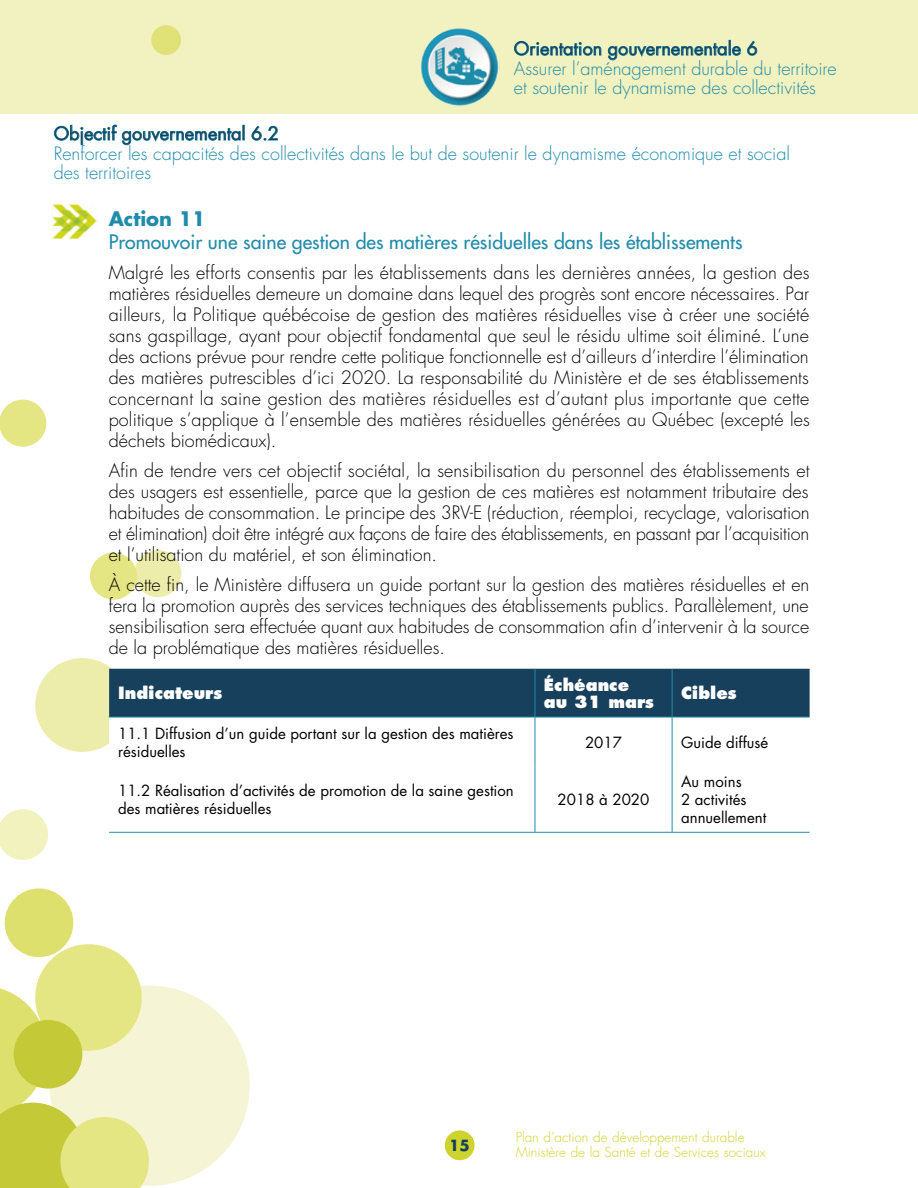
<style>
.page{position:relative;width:918px;height:1188px;background:#fff}
.page>*{position:absolute;margin:0;border:0;box-sizing:border-box;transform-origin:0 0}
.t1{font:19.5px "Futura";color:#208caa}
.t2{font:700 19.5px "Futura";color:#208caa}
.t3{font:300 18px/21px "Futura";color:#000;text-align:justify}
.t4{font:300 18px/19.5px "Futura";color:#208caa}
.t5{font:18px "Futura";color:#16405b}
.t6{font:800 16.5px/17.2px "Futura";color:#fff}
.t7{font:15px/18px "Futura";color:#000}
.t8{font:700 15px "Futura";color:#16405b}
.t9{font:300 13.5px/15px "Futura";color:#cfd32e}
</style>
<div class="page">
<div style="left:445px;top:1130px;width:30px;height:30px;background:#cfd32e;border-radius:50%"></div>
<div style="left:50px;top:986px;width:200px;height:200px;background:#f5f5d6;border-radius:50%"></div>
<svg style="left:0;top:809px;width:48px;height:51px"></svg>
<div style="left:134px;top:550px;width:47px;height:47px;background:#ededab;border-radius:50%"></div>
<div style="left:0;top:400px;width:46px;height:47px;background:#e3e682;border-radius:50%"></div>
<div style="left:35px;top:658px;width:94px;height:94px;background:#ededab;border-radius:50%"></div>
<div style="left:5px;top:888px;width:68px;height:69px;background:#dee06e;border-radius:50%"></div>
<div style="left:35px;top:944px;width:107px;height:107px;background:#e3e682;border-radius:50%"></div>
<svg style="left:0;top:986px;width:149px;height:202px"></svg>
<div style="left:14px;top:1020px;width:68px;height:69px;background:#c4c938;border-radius:50%"></div>
<div style="left:90px;top:553px;width:47px;height:47px;background:#e3e682;border-radius:50%"></div>
<div style="left:109px;top:669px;width:701px;height:48px;background:#16405b"></div>
<svg style="left:109px;top:718px;width:701px;height:114px"></svg>
<hr style="left:109px;top:832px;width:426px;height:1px;background:#218cab">
<hr style="left:535px;top:832px;width:137px;height:1px;background:#218cab">
<hr style="left:672px;top:832px;width:138px;height:1px;background:#218cab">
<hr style="left:109px;top:717px;width:426px;height:1px;background:#218cab">
<hr style="left:535px;top:717px;width:137px;height:1px;background:#218cab">
<hr style="left:535px;top:717px;width:1px;height:50px;background:#218cab">
<hr style="left:672px;top:717px;width:138px;height:1px;background:#218cab">
<hr style="left:672px;top:717px;width:1px;height:50px;background:#218cab">
<hr style="left:535px;top:767px;width:1px;height:65px;background:#218cab">
<hr style="left:672px;top:767px;width:1px;height:65px;background:#218cab">
<hr style="left:535px;top:669px;width:1px;height:48px;background:#218cab">
<hr style="left:672px;top:669px;width:1px;height:48px;background:#218cab">
<div style="left:0;top:0;width:918px;height:113px;background:#f1f2c0"></div>
<div style="left:151px;top:25px;width:30px;height:30px;background:#e0e277;border-radius:50%"></div>
<svg style="left:514px;top:41px;width:88px;height:15px"></svg>
<svg style="left:608px;top:40px;width:133px;height:21px"></svg>
<svg style="left:747px;top:41px;width:11px;height:15px"></svg>
<svg style="left:54px;top:124px;width:190px;height:22px"></svg>
<svg style="left:251px;top:126px;width:27px;height:15px"></svg>
<img style="left:421px;top:28px;width:79px;height:78px">
<img style="left:52px;top:203px;width:45px;height:36px">
<p class="t5" style="left:514px;top:36px;width:245px">Orientation gouvernementale 6</p>
<p class="t4" style="left:514px;top:59px;width:324px">Assurer l’aménagement durable du territoire et soutenir le dynamisme des collectivités</p>
<p class="t5" style="left:54px;top:121px;width:227px">Objectif gouvernemental 6.2</p>
<p class="t4" style="left:54px;top:143px;width:738px">Renforcer les capacités des collectivités dans le but de soutenir le dynamisme économique et social des territoires</p>
<p class="t2" style="left:109px;top:205px;width:98px">Action 11</p>
<p class="t1" style="left:109px;top:229px;width:635px">Promouvoir une saine gestion des matières résiduelles dans les établissements</p>
<p class="t3" style="left:109px;top:262px;width:703px">Malgré les efforts consentis par les établissements dans les dernières années, la gestion des matières résiduelles demeure un domaine dans lequel des progrès sont encore nécessaires. Par ailleurs, la Politique québécoise de gestion des matières résiduelles vise à créer une société sans gaspillage, ayant pour objectif fondamental que seul le résidu ultime soit éliminé. L’une des actions prévue pour rendre cette politique fonctionnelle est d’ailleurs d’interdire l’élimination des matières putrescibles d’ici 2020. La responsabilité du Ministère et de ses établissements concernant la saine gestion des matières résiduelles est d’autant plus importante que cette politique s’applique à l’ensemble des matières résiduelles générées au Québec (excepté les déchets biomédicaux).</p>
<p class="t3" style="left:109px;top:460px;width:703px">Afin de tendre vers cet objectif sociétal, la sensibilisation du personnel des établissements et des usagers est essentielle, parce que la gestion de ces matières est notamment tributaire des habitudes de consommation. Le principe des 3RV-E (réduction, réemploi, recyclage, valorisation et élimination) doit être intégré aux façons de faire des établissements, en passant par l’acquisition et l’utilisation du matériel, et son élimination.</p>
<p class="t3" style="left:109px;top:574px;width:702px">À cette fin, le Ministère diffusera un guide portant sur la gestion des matières résiduelles et en fera la promotion auprès des services techniques des établissements publics. Parallèlement, une sensibilisation sera effectuée quant aux habitudes de consommation afin d’intervenir à la source de la problématique des matières résiduelles.</p>
<p class="t6" style="left:118px;top:685px;width:106px">Indicateurs</p>
<p class="t6" style="left:544px;top:676px;width:112px">Échéance au 31 mars</p>
<p class="t6" style="left:681px;top:685px;width:57px">Cibles</p>
<p class="t7" style="left:118px;top:724px;width:397px">11.1 Diffusion d’un guide portant sur la gestion des matières résiduelles</p>
<p class="t7" style="left:585px;top:733px;width:38px">2017</p>
<p class="t7" style="left:681px;top:733px;width:89px">Guide diffusé</p>
<p class="t7" style="left:118px;top:782px;width:397px">11.2 Réalisation d’activités de promotion de la saine gestion des matières résiduelles</p>
<p class="t7" style="left:558px;top:791px;width:93px">2018 à 2020</p>
<p class="t7" style="left:681px;top:773px;width:87px">Au moins<br>2 activités annuellement</p>
<p class="t8" style="left:449px;top:1135px;width:22px">15</p>
<p class="t9" style="left:516px;top:1130px;width:252px">Plan d’action de développement durable<br>Ministère de la Santé et de Services sociaux</p>
</div>
